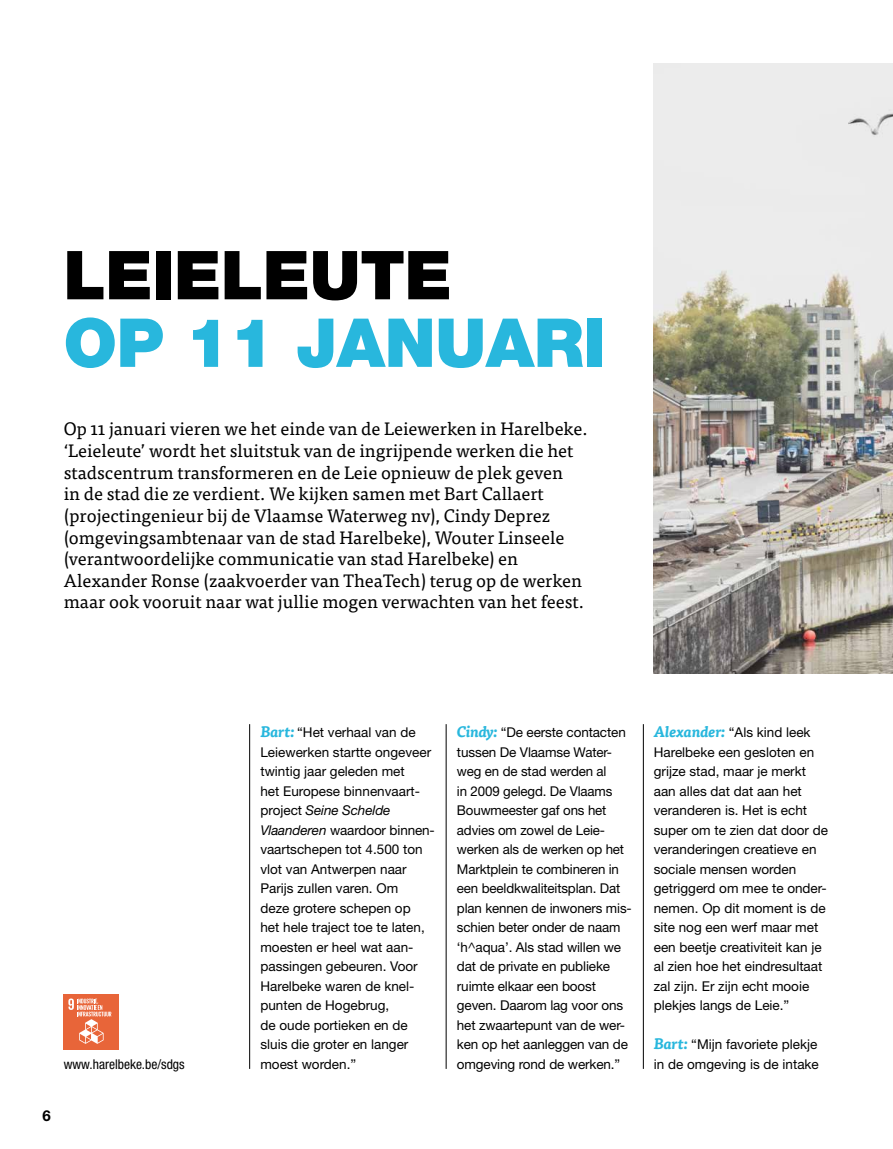
<style>
.page{position:relative;width:893px;height:1149px;background:#fff}
.page>*{position:absolute;margin:0;border:0;box-sizing:border-box;transform-origin:0 0}
.t1{font:900 67.5px "Helvetica Neue LT Std";letter-spacing:-.01em;color:#28b7dd}
.t2{font:900 67.5px "Helvetica Neue LT Std";letter-spacing:-.01em;color:#000}
.t3{font:18px/21.6px "Tisa Pro";color:#000}
.t4{font:700 15px "Helvetica Neue LT Std";color:#000}
.t5{font:13.5px/19.5px "Helvetica Neue LT Std";color:#000}
.t6{font:condensed 13.5px "Helvetica Neue LT Std";color:#000}
.s1{font-family:"Tisa Pro";font-weight:700;font-style:italic;font-size:15px;color:#28b7dd}
.s2{font-style:italic}
</style>
<div class="page">
<hr style="left:446px;top:724px;width:1px;height:344px;background:#000">
<hr style="left:643px;top:724px;width:1px;height:344px;background:#000">
<hr style="left:249px;top:724px;width:1px;height:344px;background:#000">
<img style="left:654px;top:64px;width:239px;height:609px">
<div style="left:64px;top:993px;width:55px;height:56px;background:#e86539"></div>
<svg style="left:68px;top:998px;width:43px;height:45px"></svg>
<h1 class="t2" style="left:63px;top:235px;width:390px">LEIELEUTE</h1>
<h1 class="t1" style="left:63px;top:302px;width:544px">OP 11 JANUARI</h1>
<p class="t3" style="left:64px;top:417px;width:525px">Op 11 januari vieren we het einde van de Leiewerken in Harelbeke. ‘Leieleute’ wordt het sluitstuk van de ingrijpende werken die het stadscentrum transformeren en de Leie opnieuw de plek geven<br>in de stad die ze verdient. We kijken samen met Bart Callaert (projectingenieur bij de Vlaamse Waterweg nv), Cindy Deprez (omgevingsambtenaar van de stad Harelbeke), Wouter Linseele (verantwoordelijke communicatie van stad Harelbeke) en Alexander Ronse (zaakvoerder van TheaTech) terug op de werken maar ook vooruit naar wat jullie mogen verwachten van het feest.</p>
<p class="t5" style="left:260px;top:722px;width:175px"><span class="s1">Bart:</span> “Het verhaal van de<br>Leiewerken startte ongeveer twintig jaar geleden met<br>het Europese binnenvaart&shy;project <span class="s2">Seine Schelde<br>Vlaanderen</span> waardoor binnen&shy;vaartschepen tot 4.500 ton vlot van Antwerpen naar<br>Parijs zullen varen. Om<br>deze grotere schepen op<br>het hele traject toe te laten, moesten er heel wat aan&shy;passingen gebeuren. Voor<br>Harelbeke waren de knel&shy;punten de Hogebrug,<br>de oude portieken en de sluis die groter en langer moest worden.”</p>
<p class="t5" style="left:457px;top:722px;width:176px"><span class="s1">Cindy:</span> “De eerste contacten tussen De Vlaamse Water&shy;weg en de stad werden al<br>in 2009 gelegd. De Vlaams<br>Bouwmeester gaf ons het advies om zowel de Leie&shy;werken als de werken op het<br>Marktplein te combineren in een beeldkwaliteitsplan. Dat plan kennen de inwoners mis&shy;schien beter onder de naam ‘h^aqua’. Als stad willen we dat de private en publieke ruimte elkaar een boost geven. Daarom lag voor ons het zwaartepunt van de wer&shy;ken op het aanleggen van de omgeving rond de werken.”</p>
<p class="t5" style="left:654px;top:722px;width:176px"><span class="s1">Alexander:</span> “Als kind leek<br>Harelbeke een gesloten en grijze stad, maar je merkt aan alles dat dat aan het veranderen is. Het is echt super om te zien dat door de veranderingen creatieve en sociale mensen worden getriggerd om mee te onder&shy;nemen. Op dit moment is de site nog een werf maar met een beetje creativiteit kan je al zien hoe het eindresultaat zal zijn. Er zijn echt mooie plekjes langs de Leie.”</p>
<p class="t5" style="left:654px;top:1034px;width:165px"><span class="s1">Bart:</span> “Mijn favoriete plekje</p>
<p class="t6" style="left:64px;top:1055px;width:122px">www.harelbeke.be/sdgs</p>
<p class="t5" style="left:654px;top:1053px;width:167px">in de omgeving is de intake</p>
<p class="t4" style="left:43px;top:1106px;width:10px">6</p>
</div>
